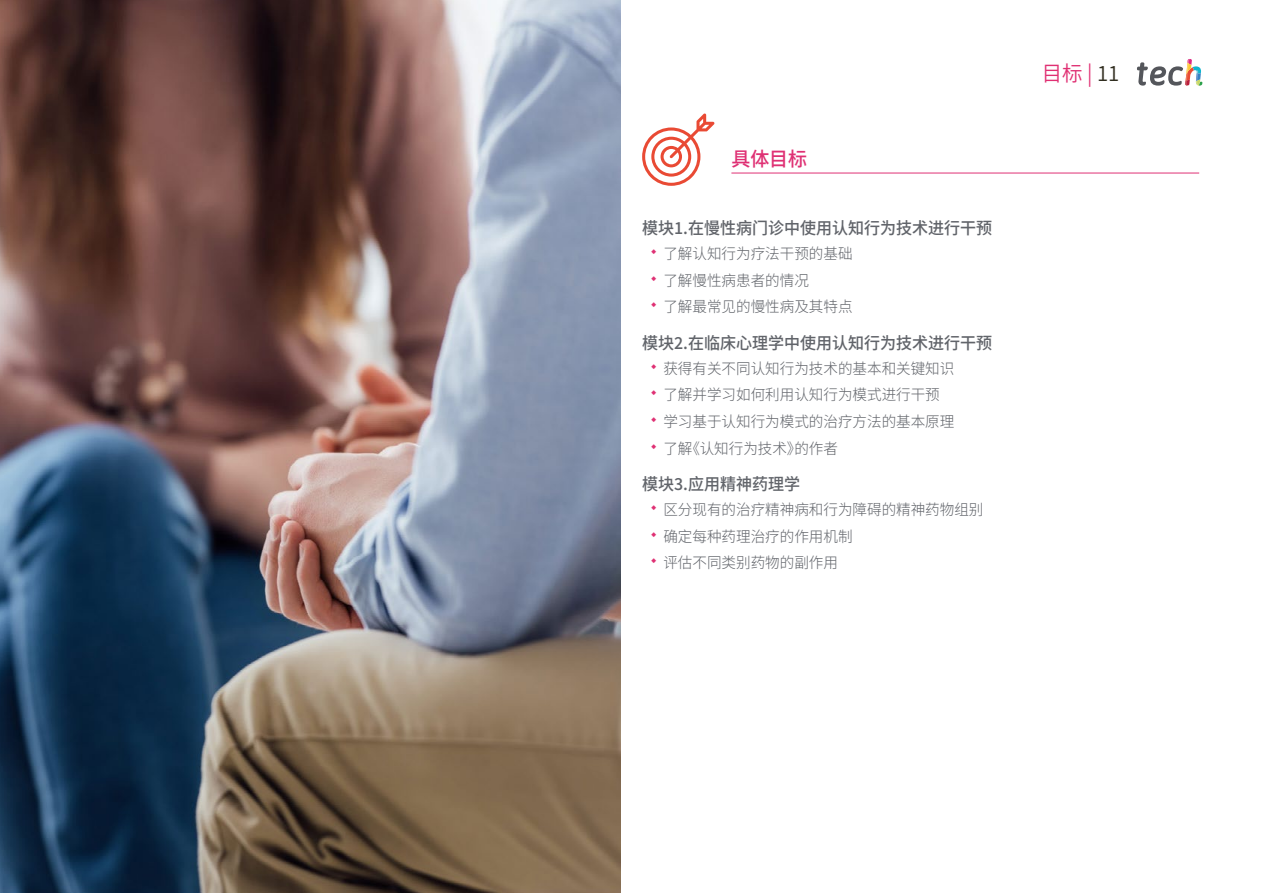
<style>
.page{position:relative;width:1263px;height:893px;background:#fff}
.page>*{position:absolute;margin:0;border:0;box-sizing:border-box;transform-origin:0 0}
.t1{font:21px "Source Han Sans CN";color:#e03073}
.t2{font:500 19.5px "Source Han Sans CN";color:#df3174}
.t3{font:500 16.5px "Source Han Sans CN";color:#61646a}
.t4{font:300 15px/26.7px "Source Han Sans CN";color:#61646a}
.s1{color:#312e20}
</style>
<div class="page">
<svg style="left:1137px;top:59px;width:65px;height:27px"></svg>
<img style="left:0;top:0;width:621px;height:893px">
<hr style="left:731px;top:173px;width:468px;height:1px;background:#df3174">
<svg style="left:642px;top:113px;width:72px;height:73px"></svg>
<h2 class="t2" style="left:731px;top:147px;width:77px">具体目标</h2>
<p class="t3" style="left:642px;top:219px;width:351px">模块1.在慢性病门诊中使用认知行为技术进行干预</p>
<p class="t4" style="left:663px;top:240px;width:191px">了解认知行为疗法干预的基础了解慢性病患者的情况<br>了解最常见的慢性病及其特点</p>
<p class="t3" style="left:642px;top:334px;width:351px">模块2.在临床心理学中使用认知行为技术进行干预</p>
<p class="t4" style="left:663px;top:355px;width:292px">获得有关不同认知行为技术的基本和关键知识了解并学习如何利用认知行为模式进行干预学习基于认知行为模式的治疗方法的基本原理了解《认知行为技术》的作者</p>
<p class="t3" style="left:642px;top:475px;width:159px">模块3.应用精神药理学</p>
<p class="t4" style="left:663px;top:496px;width:322px">区分现有的治疗精神病和行为障碍的精神药物组别确定每种药理治疗的作用机制<br>评估不同类别药物的副作用</p>
<h1 class="t1" style="left:1042px;top:61px;width:79px">目标 | <span class="s1">11</span></h1>
</div>
